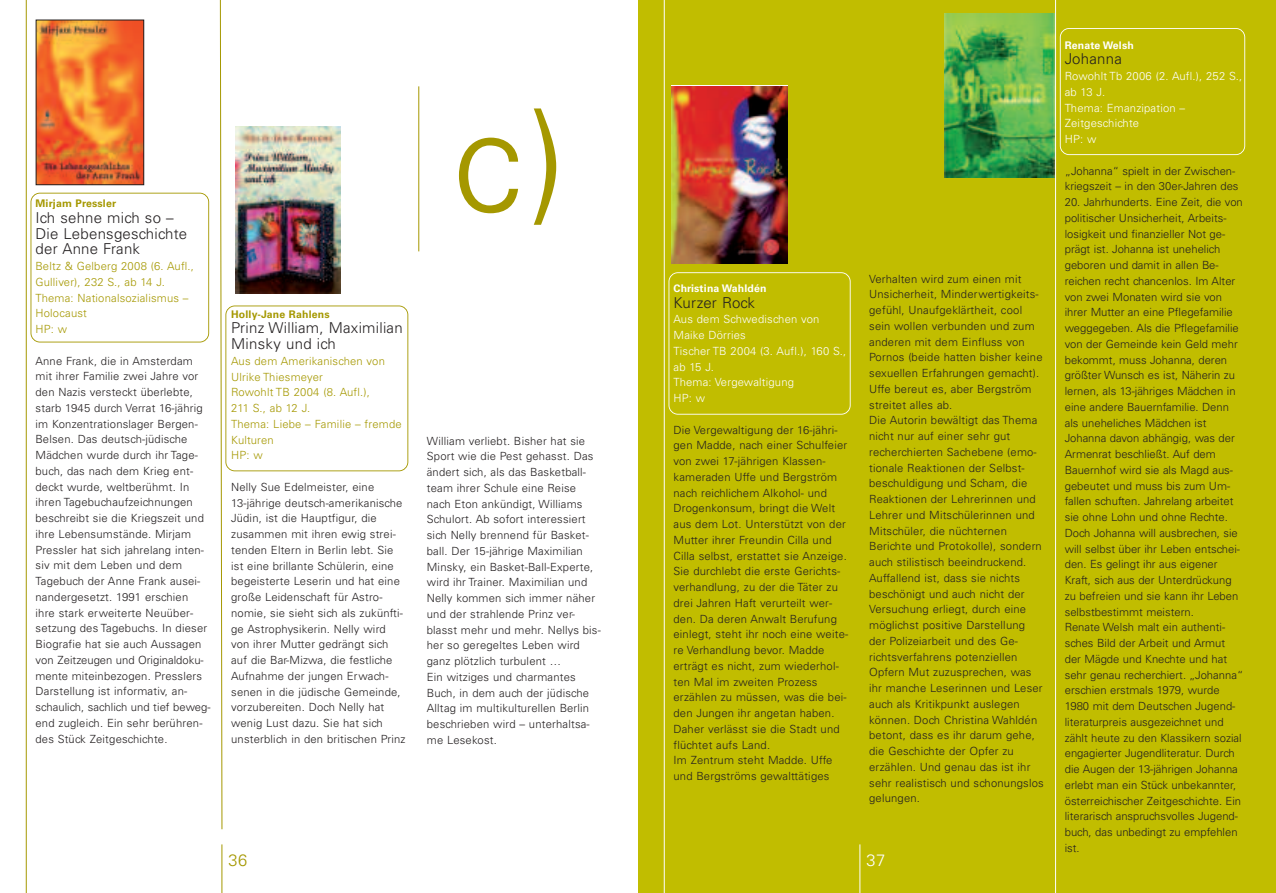
<style>
.page{position:relative;width:1276px;height:893px;background:#fff}
.page>*{position:absolute;margin:0;border:0;box-sizing:border-box;transform-origin:0 0}
.t1{font:300 142.2px "Univers CE";color:#a59800}
.t2{font:300 16.5px "Univers CE";color:#fff}
.t3{font:300 16.5px "Univers CE";color:#a59800}
.t4{font:300 15px/15.8px "Univers CE";letter-spacing:.015em;color:#231f20}
.t5{font:300 11.25px/15.8px "Univers CE";letter-spacing:.015em;color:#231f20}
.t6{font:300 11.25px/15.8px "Univers CE";letter-spacing:.015em;color:#a59800}
.t7{font:300 11.25px/15.8px "Univers CE";letter-spacing:.015em;color:#fff}
.t8{font:700 10.5px "Univers CE";letter-spacing:.015em;color:#a59800}
.t9{font:700 10.5px "Univers CE";letter-spacing:.015em;color:#fff}
</style>
<div class="page">
<div style="left:638px;top:0;width:638px;height:893px;background:#c1bd00"></div>
<hr style="left:664px;top:0;width:1px;height:893px;background:#fff">
<hr style="left:859px;top:844px;width:1px;height:49px;background:#fff">
<svg style="left:668px;top:272px;width:182px;height:143px"></svg>
<hr style="left:1055px;top:0;width:1px;height:893px;background:#fff">
<svg style="left:1059px;top:28px;width:186px;height:127px"></svg>
<svg style="left:31px;top:193px;width:178px;height:149px"></svg>
<svg style="left:219px;top:0;width:189px;height:830px"></svg>
<hr style="left:221px;top:844px;width:1px;height:49px;background:#a59800">
<img style="left:38px;top:22px;width:104px;height:161px">
<div style="left:36px;top:20px;width:108px;height:165px;border:1px solid #231f20"></div>
<img style="left:671px;top:86px;width:116px;height:177px">
<img style="left:236px;top:126px;width:104px;height:167px">
<hr style="left:26px;top:0;width:1px;height:893px;background:#a59800">
<hr style="left:418px;top:86px;width:1px;height:165px;background:#a59800">
<img style="left:945px;top:14px;width:109px;height:164px">
<p class="t8" style="left:36px;top:200px;width:82px">Mirjam Pressler</p>
<h3 class="t4" style="left:36px;top:211px;width:153px">Ich sehne mich so –<br>Die Lebensgeschichte der Anne Frank</h3>
<p class="t6" style="left:36px;top:259px;width:160px">Beltz &amp; Gelberg 2008 (6. Aufl.,<br>Gulliver), 232 S., ab 14 J.<br>Thema: Nationalsozialismus –<br>Holocaust<br>HP: w</p>
<p class="t5" style="left:36px;top:354px;width:177px">Anne Frank, die in Amsterdam mit ihrer Familie zwei Jahre vor den Nazis versteckt überlebte, starb 1945 durch Verrat 16-jährig im Konzentrationslager Bergen-<br>Belsen. Das deutsch-jüdische<br>Mädchen wurde durch ihr Tage&shy;buch, das nach dem Krieg ent&shy;deckt wurde, weltberühmt. In ihren Tagebuchaufzeichnungen beschreibt sie die Kriegszeit und ihre Lebensumstände. Mirjam<br>Pressler hat sich jahrelang inten&shy;siv mit dem Leben und dem<br>Tagebuch der Anne Frank ausei&shy;nandergesetzt. 1991 erschien<br>ihre stark erweiterte Neuüber&shy;setzung des Tagebuchs. In dieser<br>Biografie hat sie auch Aussagen von Zeitzeugen und Originaldoku&shy;mente miteinbezogen. Presslers<br>Darstellung ist informativ, an&shy;schaulich, sachlich und tief beweg&shy;end zugleich. Ein sehr berühren&shy;des Stück Zeitgeschichte.</p>
<p class="t8" style="left:231px;top:310px;width:100px">Holly-Jane Rahlens</p>
<h3 class="t4" style="left:231px;top:321px;width:173px">Prinz William, Maximilian<br>Minsky und ich</h3>
<p class="t6" style="left:231px;top:354px;width:172px">Aus dem Amerikanischen von<br>Ulrike Thiesmeyer<br>Rowohlt TB 2004 (8. Aufl.),<br>211 S., ab 12 J.<br>Thema: Liebe – Familie – fremde<br>Kulturen<br>HP: w</p>
<p class="t5" style="left:231px;top:480px;width:176px">Nelly Sue Edelmeister, eine<br>13-jährige deutsch-amerikanische<br>Jüdin, ist die Hauptfigur, die zusammen mit ihren ewig strei&shy;tenden Eltern in Berlin lebt. Sie ist eine brillante Schülerin, eine begeisterte Leserin und hat eine große Leidenschaft für Astro&shy;nomie, sie sieht sich als zukünfti&shy;ge Astrophysikerin. Nelly wird von ihrer Mutter gedrängt sich auf die Bar-Mizwa, die festliche<br>Aufnahme der jungen Erwach&shy;senen in die jüdische Gemeinde, vorzubereiten. Doch Nelly hat wenig Lust dazu. Sie hat sich unsterblich in den britischen Prinz</p>
<h1 class="t1" style="left:452px;top:108px;width:116px">c)</h1>
<p class="t5" style="left:427px;top:434px;width:176px">William verliebt. Bisher hat sie<br>Sport wie die Pest gehasst. Das ändert sich, als das Basketball&shy;team ihrer Schule eine Reise nach Eton ankündigt, Williams<br>Schulort. Ab sofort interessiert sich Nelly brennend für Basket&shy;ball. Der 15-jährige Maximilian<br>Minsky, ein Basket-Ball-Experte, wird ihr Trainer. Maximilian und<br>Nelly kommen sich immer näher und der strahlende Prinz ver&shy;blasst mehr und mehr. Nellys bis&shy;her so geregeltes Leben wird ganz plötzlich turbulent …<br>Ein witziges und charmantes<br>Buch, in dem auch der jüdische<br>Alltag im multikulturellen Berlin beschrieben wird – unterhaltsa&shy;me Lesekost.</p>
<h2 class="t3" style="left:229px;top:854px;width:20px">36</h2>
<p class="t9" style="left:673px;top:284px;width:94px">Christina Wahldén</p>
<h3 class="t4" style="left:673px;top:296px;width:83px">Kurzer Rock</h3>
<p class="t7" style="left:673px;top:313px;width:174px">Aus dem Schwedischen von<br>Maike Dörries<br>Tischer TB 2004 (3. Aufl.), 160 S., ab 15 J.<br>Thema: Vergewaltigung<br>HP: w</p>
<p class="t5" style="left:673px;top:423px;width:176px">Die Vergewaltigung der 16-jähri&shy;gen Madde, nach einer Schulfeier von zwei 17-jährigen Klassen&shy;kameraden Uffe und Bergström nach reichlichem Alkohol- und<br>Drogenkonsum, bringt die Welt aus dem Lot. Unterstützt von der<br>Mutter ihrer Freundin Cilla und<br>Cilla selbst, erstattet sie Anzeige.<br>Sie durchlebt die erste Gerichts&shy;verhandlung, zu der die Täter zu drei Jahren Haft verurteilt wer&shy;den. Da deren Anwalt Berufung einlegt, steht ihr noch eine weite&shy;re Verhandlung bevor. Madde erträgt es nicht, zum wiederhol&shy;ten Mal im zweiten Prozess erzählen zu müssen, was die bei&shy;den Jungen ihr angetan haben.<br>Daher verlässt sie die Stadt und flüchtet aufs Land.<br>Im Zentrum steht Madde. Uffe und Bergströms gewalttätiges</p>
<p class="t5" style="left:869px;top:272px;width:176px">Verhalten wird zum einen mit<br>Unsicherheit, Minderwertigkeits&shy;gefühl, Unaufgeklärtheit, cool sein wollen verbunden und zum anderen mit dem Einfluss von<br>Pornos (beide hatten bisher keine sexuellen Erfahrungen gemacht).<br>Uffe bereut es, aber Bergström streitet alles ab.<br>Die Autorin bewältigt das Thema nicht nur auf einer sehr gut recherchierten Sachebene (emo&shy;tionale Reaktionen der Selbst&shy;beschuldigung und Scham, die<br>Reaktionen der Lehrerinnen und<br>Lehrer und Mitschülerinnen und<br>Mitschüler, die nüchternen<br>Berichte und Protokolle), sondern auch stilistisch beeindruckend.<br>Auffallend ist, dass sie nichts beschönigt und auch nicht der<br>Versuchung erliegt, durch eine möglichst positive Darstellung der Polizeiarbeit und des Ge&shy;richtsverfahrens potenziellen<br>Opfern Mut zuzusprechen, was ihr manche Leserinnen und Leser auch als Kritikpunkt auslegen können. Doch Christina Wahldén betont, dass es ihr darum gehe, die Geschichte der Opfer zu erzählen. Und genau das ist ihr sehr realistisch und schonungslos gelungen.</p>
<h2 class="t2" style="left:866px;top:854px;width:20px">37</h2>
<p class="t9" style="left:1064px;top:41px;width:71px">Renate Welsh</p>
<h3 class="t4" style="left:1064px;top:53px;width:59px">Johanna</h3>
<p class="t7" style="left:1064px;top:69px;width:179px">Rowohlt Tb 2006 (2. Aufl.), 252 S., ab 13 J.<br>Thema: Emanzipation –<br>Zeitgeschichte<br>HP: w</p>
<p class="t5" style="left:1064px;top:164px;width:175px">„Johanna“ spielt in der Zwischen&shy;kriegszeit – in den 30er-Jahren des</p>
<p class="t5" style="left:1064px;top:195px;width:180px">20. Jahrhunderts. Eine Zeit, die von politischer Unsicherheit, Arbeits&shy;losigkeit und finanzieller Not ge&shy;prägt ist. Johanna ist unehelich geboren und damit in allen Be&shy;reichen recht chancenlos. Im Alter von zwei Monaten wird sie von ihrer Mutter an eine Pflegefamilie weggegeben. Als die Pflegefamilie von der Gemeinde kein Geld mehr bekommt, muss Johanna, deren größter Wunsch es ist, Näherin zu lernen, als 13-jähriges Mädchen in eine andere Bauernfamilie. Denn als uneheliches Mädchen ist<br>Johanna davon abhängig, was der<br>Armenrat beschließt. Auf dem<br>Bauernhof wird sie als Magd aus&shy;gebeutet und muss bis zum Um&shy;fallen schuften. Jahrelang arbeitet sie ohne Lohn und ohne Rechte.<br>Doch Johanna will ausbrechen, sie will selbst über ihr Leben entschei&shy;den. Es gelingt ihr aus eigener<br>Kraft, sich aus der Unterdrückung zu befreien und sie kann ihr Leben selbstbestimmt meistern.<br>Renate Welsh malt ein authenti&shy;sches Bild der Arbeit und Armut der Mägde und Knechte und hat sehr genau recherchiert. „Johanna“ erschien erstmals 1979, wurde<br>1980 mit dem Deutschen Jugend&shy;literaturpreis ausgezeichnet und zählt heute zu den Klassikern sozial engagierter Jugendliteratur. Durch die Augen der 13-jährigen Johanna erlebt man ein Stück unbekannter, österreichischer Zeitgeschichte. Ein literarisch anspruchsvolles Jugend&shy;buch, das unbedingt zu empfehlen ist.</p>
</div>
